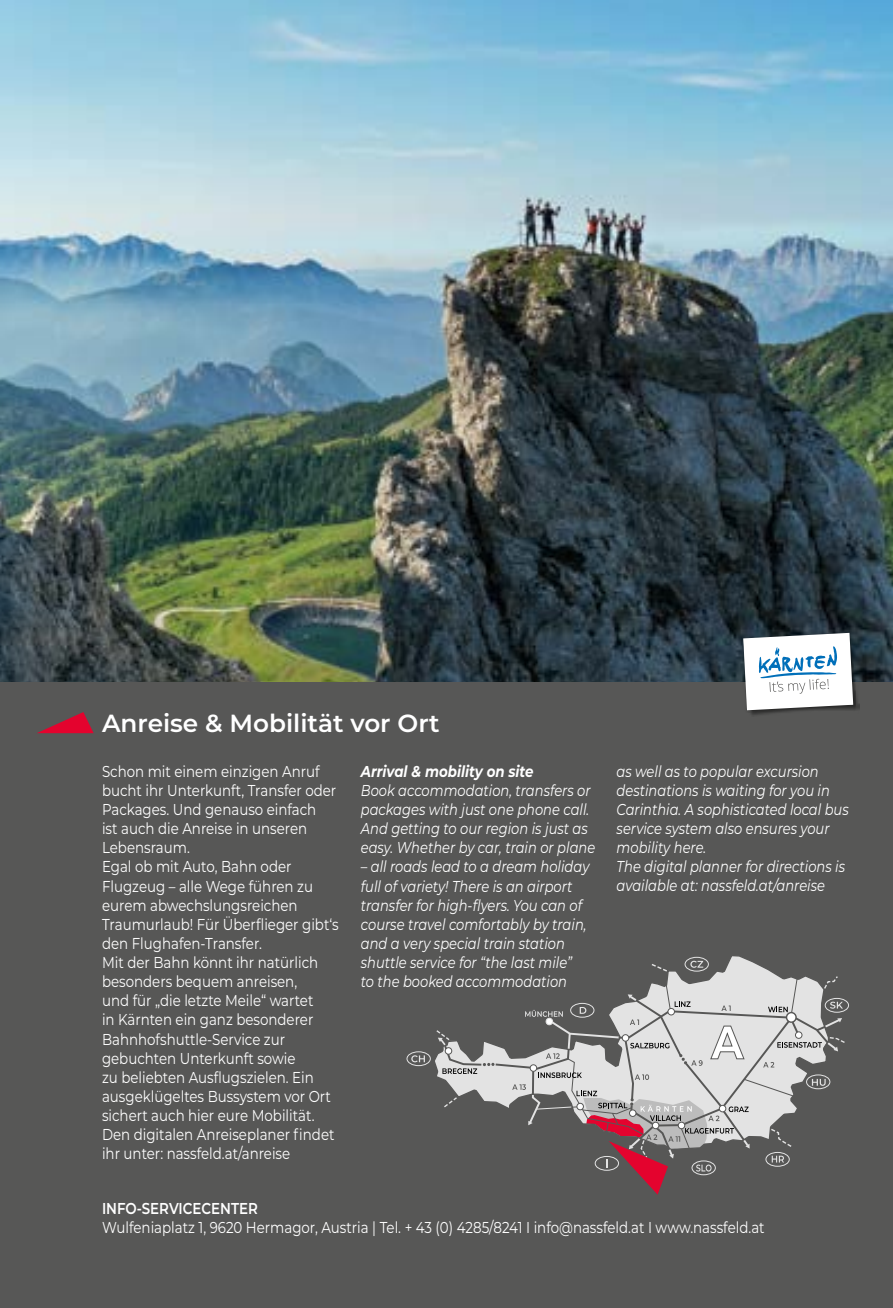
<style>
.page{position:relative;width:893px;height:1308px;background:#fff}
.page>*{position:absolute;margin:0;border:0;box-sizing:border-box;transform-origin:0 0}
.t1{font:600 24.75px "Montserrat";color:#fff}
.t2{font:15.75px/19.1px "Montserrat";color:#fff;scale:.85 1}
.t3{font:italic 15.75px/19.1px "Montserrat";color:#fff;scale:.83 1}
.t4{font:italic 700 15.75px "Montserrat";color:#fff;scale:.85 1}
.t5{font:600 15.75px "Montserrat";color:#fff;scale:.85 1}
</style>
<div class="page">
<img style="left:0;top:0;width:893px;height:682px">
<div style="left:0;top:682px;width:893px;height:625px;background:#575756"></div>
<svg style="left:37px;top:712px;width:57px;height:21px"></svg>
<div style="left:825px;top:998px;width:24px;height:14px;border:1px solid #e3e3e3;border-radius:50%"></div>
<div style="left:685px;top:957px;width:24px;height:14px;border:1px solid #e3e3e3;border-radius:50%"></div>
<svg style="left:411px;top:1055px;width:14px;height:7px"></svg>
<div style="left:407px;top:1051px;width:24px;height:15px;border:1px solid #e3e3e3;border-radius:50%"></div>
<svg style="left:435px;top:960px;width:412px;height:234px"></svg>
<img style="left:750px;top:635px;width:109px;height:80px">
<img style="left:741px;top:631px;width:114px;height:81px">
<svg style="left:743px;top:633px;width:110px;height:77px"></svg>
<h1 class="t1" style="left:102px;top:706px;width:339px">Anreise &amp; Mobilität vor Ort</h1>
<p class="t2" style="left:102px;top:761px;width:280px">Schon mit einem einzigen Anruf bucht ihr Unterkunft, Transfer oder<br>Packages. Und genauso einfach<br>ist auch die Anreise in unseren<br>Lebensraum.<br>Egal ob mit Auto, Bahn oder<br>Flugzeug – alle Wege führen zu eurem abwechslungsreichen<br>Traumurlaub! Für Überflieger gibt‘s den Flughafen-Transfer.<br>Mit der Bahn könnt ihr natürlich besonders bequem anreisen,<br>und für „die letzte Meile“ wartet<br>in Kärnten ein ganz besonderer<br>Bahnhofshuttle-Service zur gebuchten Unterkunft sowie<br>zu beliebten Ausflugszielen. Ein ausgeklügeltes Bussystem vor Ort sichert auch hier eure Mobilität.<br>Den digitalen Anreiseplaner findet ihr unter: nassfeld.at/anreise</p>
<p class="t4" style="left:361px;top:760px;width:205px">Arrival &amp; mobility on site</p>
<p class="t3" style="left:361px;top:780px;width:284px">Book accommodation, transfers or packages with just one phone call.<br>And getting to our region is just as easy. Whether by car, train or plane</p>
<p class="t3" style="left:361px;top:856px;width:277px">– all roads lead to a dream holiday full of variety! There is an airport transfer for high-flyers. You can of course travel comfortably by train, and a very special train station shuttle service for “the last mile”<br>to the booked accommodation</p>
<p class="t3" style="left:617px;top:761px;width:281px">as well as to popular excursion destinations is waiting for you in<br>Carinthia. A sophisticated local bus service system also ensures your mobility here.<br>The digital planner for directions is available at: nassfeld.at/anreise</p>
<p class="t5" style="left:102px;top:1197px;width:185px">INFO-SERVICECENTER</p>
<p class="t2" style="left:102px;top:1217px;width:781px">Wulfeniaplatz 1, 9620 Hermagor, Austria | Tel. + 43 (0) 4285/8241 I info@nassfeld.at I www.nassfeld.at</p>
</div>
